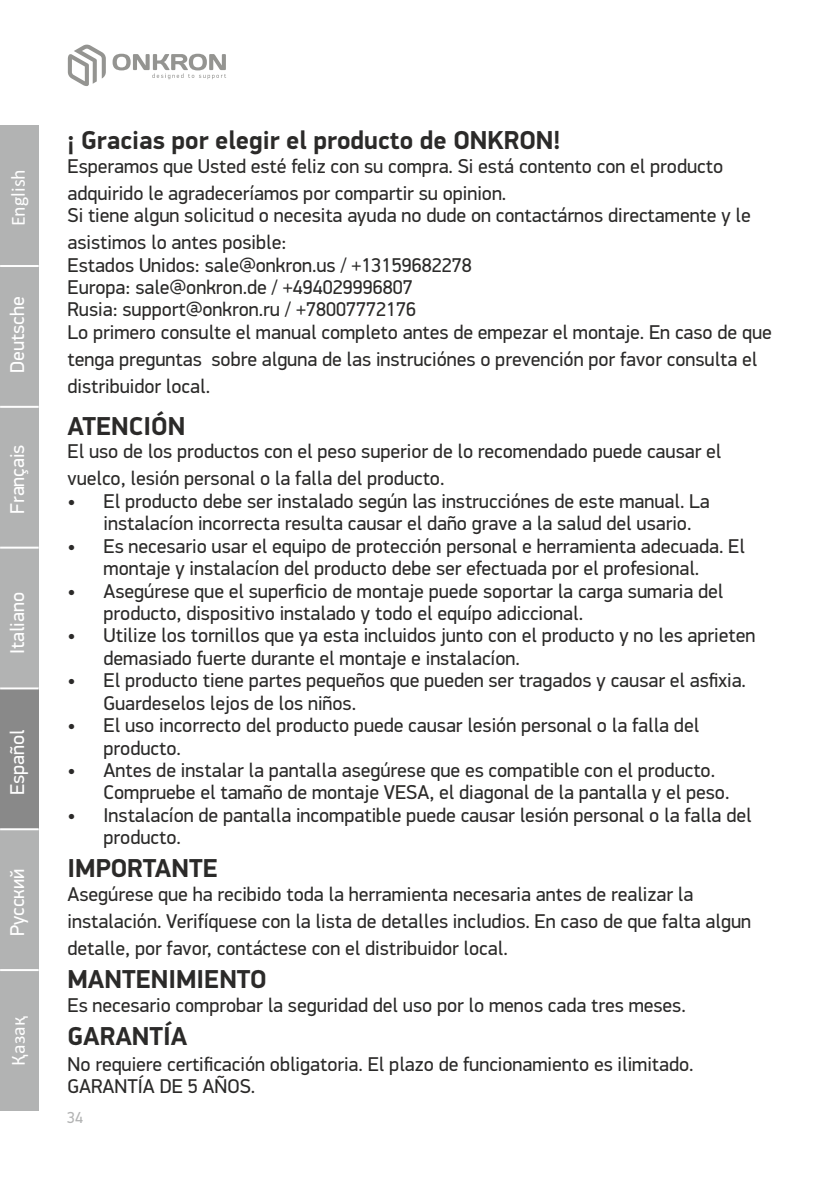
<style>
.page{position:relative;width:840px;height:1191px;background:#fff}
.page>*{position:absolute;margin:0;border:0;box-sizing:border-box;transform-origin:0 0}
.t1{font:700 26px "PF Din Display Pro";color:#2b2a29}
.t2{font:20px/22.4px "PF Din Display Pro";color:#2b2a29}
.t3{font:20px "PF Din Display Pro";color:#fff}
.t4{font:20px "Calibri";color:#fefefe}
.t5{font:20px "PF Din Display Pro";color:#fefefe}
.t6{font:16px "PF Din Display Pro";color:#b2b3b3}
</style>
<div class="page">
<svg style="left:68px;top:44px;width:38px;height:42px"></svg>
<svg style="left:112px;top:54px;width:114px;height:25px"></svg>
<div style="left:0;top:125px;width:39px;height:985px;background:#b2b3b3"></div>
<div style="left:0;top:688px;width:39px;height:141px;background:#898989"></div>
<hr style="left:0;top:969px;width:39px;height:2px;background:#fefefe">
<hr style="left:0;top:828px;width:39px;height:2px;background:#fefefe">
<hr style="left:0;top:687px;width:39px;height:2px;background:#fefefe">
<hr style="left:0;top:546px;width:39px;height:2px;background:#fefefe">
<hr style="left:0;top:406px;width:39px;height:2px;background:#fefefe">
<hr style="left:0;top:265px;width:39px;height:2px;background:#fefefe">
<p class="t4" style="left:10px;top:226px;width:59px;rotate:-90deg">English</p>
<p class="t3" style="left:9px;top:373px;width:78px;rotate:-90deg">Deutsche</p>
<p class="t3" style="left:9px;top:513px;width:71px;rotate:-90deg">Français</p>
<p class="t3" style="left:9px;top:654px;width:64px;rotate:-90deg">Italiano</p>
<p class="t5" style="left:9px;top:795px;width:67px;rotate:-90deg">Español</p>
<p class="t3" style="left:9px;top:936px;width:69px;rotate:-90deg">Русский</p>
<p class="t4" style="left:10px;top:1065px;width:51px;rotate:-90deg">Қазақ</p>
<h1 class="t1" style="left:67px;top:129px;width:494px">¡ Gracias por elegir el producto de ONKRON!</h1>
<p class="t2" style="left:67px;top:154px;width:656px;line-height:27px">Esperamos que Usted esté feliz con su compra. Si está contento con el producto adquirido le agradeceríamos por compartir su opinion.</p>
<p class="t2" style="left:67px;top:204px;width:684px;line-height:27px">Si tiene algun solicitud o necesita ayuda no dude on contactárnos directamente y le asistimos lo antes posible:</p>
<p class="t2" style="left:67px;top:255px;width:705px">Estados Unidos: sale@onkron.us / +13159682278<br>Europa: sale@onkron.de / +494029996807<br>Rusia: support@onkron.ru / +78007772176<br>Lo primero consulte el manual completo antes de empezar el montaje. En caso de que</p>
<p class="t2" style="left:67px;top:347px;width:691px;line-height:27px">tenga preguntas sobre alguna de las instruciónes o prevención por favor consulta el distribuidor local.</p>
<h1 class="t1" style="left:67px;top:415px;width:119px">ATENCIÓN</h1>
<p class="t2" style="left:67px;top:440px;width:655px;line-height:27px">El uso de los productos con el peso superior de lo recomendado puede causar el vuelco, lesión personal o la falla del producto.</p>
<p class="t2" style="left:103px;top:491px;width:607px;text-indent:-36px">• El producto debe ser instalado según las instrucciónes de este manual. La instalacíon incorrecta resulta causar el daño grave a la salud del usario.</p>
<p class="t2" style="left:67px;top:536px;width:678px;text-align:center">• Es necesario usar el equipo de protección personal e herramienta adecuada. El montaje y instalacíon del producto debe ser efectuada por el profesional.</p>
<p class="t2" style="left:103px;top:581px;width:621px;text-indent:-36px">• Asegúrese que el superficio de montaje puede soportar la carga sumaria del producto, dispositivo instalado y todo el equípo adiccional.</p>
<p class="t2" style="left:103px;top:626px;width:653px;text-indent:-36px">• Utilize los tornillos que ya esta incluidos junto con el producto y no les aprieten demasiado fuerte durante el montaje e instalacíon.</p>
<p class="t2" style="left:103px;top:671px;width:643px;text-indent:-36px">• El producto tiene partes pequeños que pueden ser tragados y causar el asfixia.<br>Guardeselos lejos de los niños.</p>
<p class="t2" style="left:103px;top:716px;width:596px;text-indent:-36px">• El uso incorrecto del producto puede causar lesión personal o la falla del producto.</p>
<p class="t2" style="left:103px;top:760px;width:627px;text-indent:-36px">• Antes de instalar la pantalla asegúrese que es compatible con el producto.<br>Compruebe el tamaño de montaje VESA, el diagonal de la pantalla y el peso.</p>
<p class="t2" style="left:103px;top:805px;width:649px;text-indent:-36px">• Instalacíon de pantalla incompatible puede causar lesión personal o la falla del producto.</p>
<h1 class="t1" style="left:67px;top:857px;width:152px">IMPORTANTE</h1>
<p class="t2" style="left:67px;top:882px;width:684px;line-height:27px">Asegúrese que ha recibido toda la herramienta necesaria antes de realizar la instalación. Verifíquese con la lista de detalles includios. En caso de que falta algun detalle, por favor, contáctese con el distribuidor local.</p>
<h1 class="t1" style="left:67px;top:968px;width:200px">MANTENIMIENTO</h1>
<p class="t2" style="left:67px;top:996px;width:619px">Es necesario comprobar la seguridad del uso por lo menos cada tres meses.</p>
<h1 class="t1" style="left:67px;top:1025px;width:121px">GARANTÍA</h1>
<p class="t2" style="left:67px;top:1054px;width:627px">No requiere certificación obligatoria. El plazo de funcionamiento es ilimitado.<br>GARANTÍA DE 5 AÑOS.</p>
<p class="t6" style="left:67px;top:1111px;width:17px">34</p>
</div>
